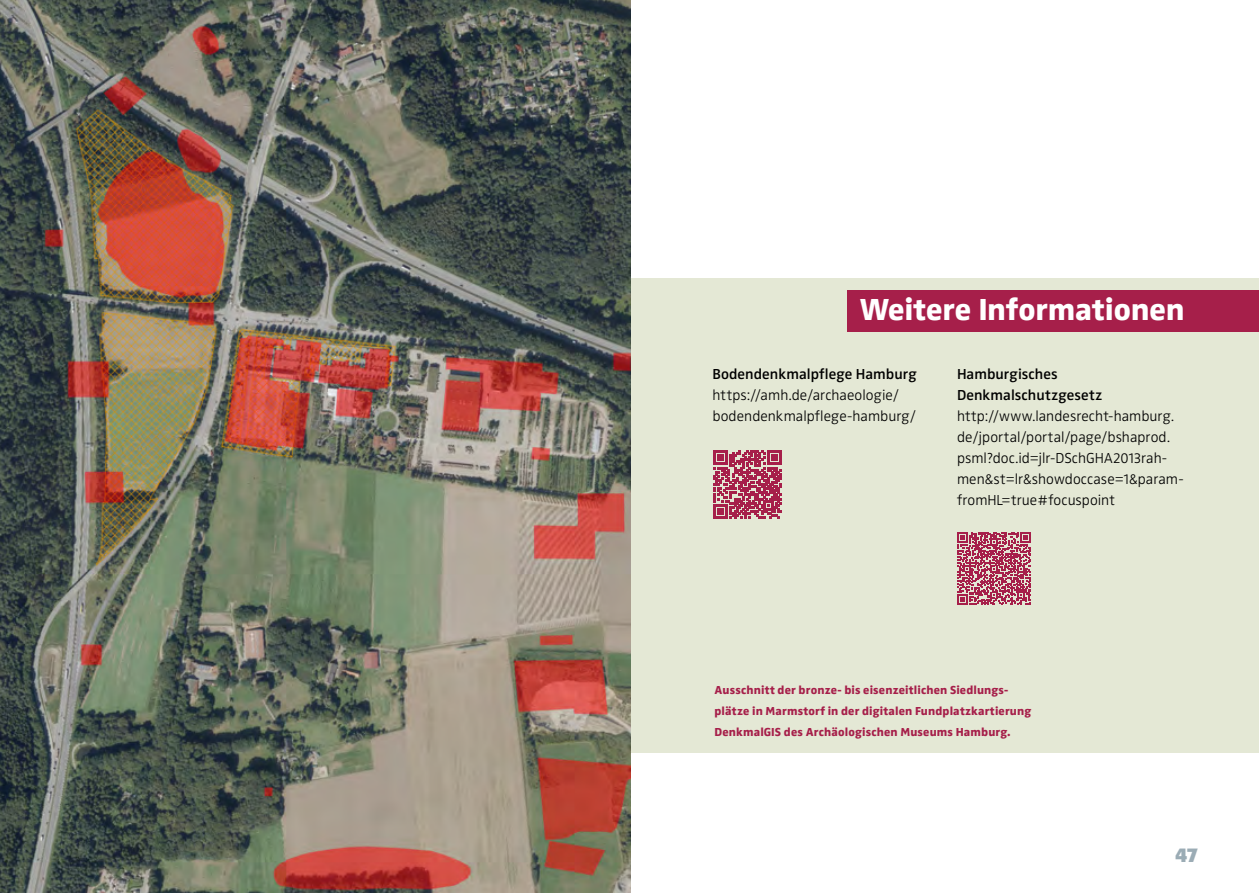
<style>
.page{position:relative;width:1259px;height:893px;background:#fff}
.page>*{position:absolute;margin:0;border:0;box-sizing:border-box;transform-origin:0 0}
.t1{font:31.5px "Zwo LF w 7";letter-spacing:-.005em;color:#fff}
.t2{font:21px "Zwo LF w 8";color:#9bacb5}
.t3{font:15px/21px "Zwo LF w 2";letter-spacing:.005em;color:#000}
.t4{font:15px/21px "Zwo w 5";letter-spacing:.005em;color:#000}
.bu{font:12px/21px "Zwo LF w 7";letter-spacing:.015em;color:#a61f4a}
</style>
<div class="page">
<div style="left:0;top:279px;width:1259px;height:474px;background:#e4e8d5"></div>
<div style="left:847px;top:290px;width:412px;height:42px;background:#a61f4a"></div>
<svg style="left:713px;top:450px;width:69px;height:69px"></svg>
<svg style="left:957px;top:532px;width:73px;height:73px"></svg>
<img style="left:0;top:0;width:630px;height:893px">
<p class="t1" style="left:859px;top:291px;width:326px">Weitere Informationen</p>
<p class="t4" style="left:712px;top:363px;width:206px">Bodendenkmalpflege Hamburg</p>
<p class="t3" style="left:712px;top:384px;width:205px">https://amh.de/archaeologie/ bodendenkmalpflege-hamburg/</p>
<p class="t4" style="left:957px;top:363px;width:147px">Hamburgisches<br>Denkmalschutzgesetz</p>
<p class="t3" style="left:957px;top:405px;width:228px">http://www.landesrecht-hamburg. de/jportal/portal/page/bshaprod. psml?doc.id=jlr-DSchGHA2013rah&shy;men&amp;st=lr&amp;showdoccase=1&amp;param&shy;fromHL=true#focuspoint</p>
<p class="bu" style="left:714px;top:679px;width:318px">Ausschnitt der bronze- bis eisenzeitlichen Siedlungs&shy;plätze in Marmstorf in der digitalen Fundplatzkartierung<br>DenkmalGIS des Archäologischen Museums Hamburg.</p>
<h2 class="t2" style="left:1175px;top:842px;width:25px">47</h2>
</div>
